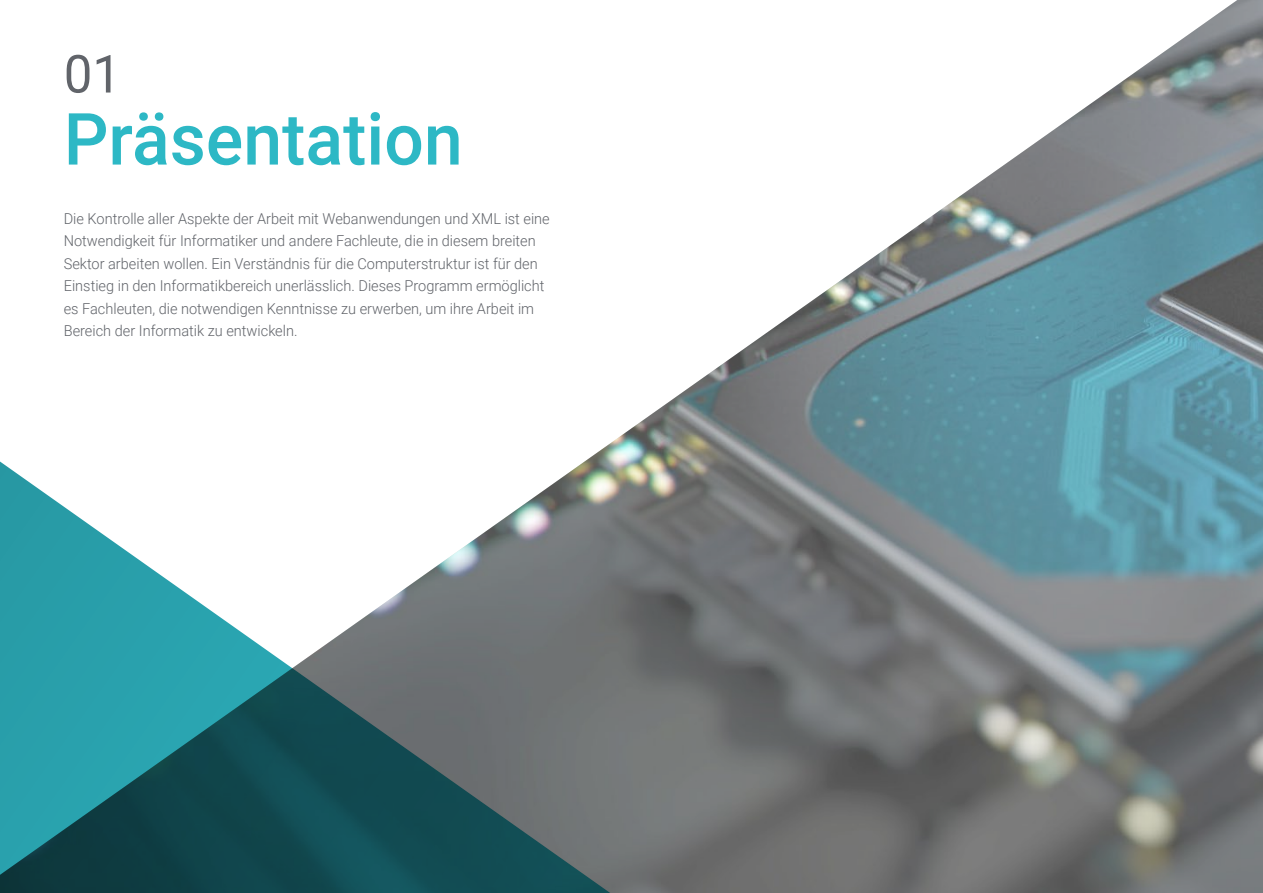
<style>
.page{position:relative;width:1263px;height:893px;background:#fff}
.page>*{position:absolute;margin:0;border:0;box-sizing:border-box;transform-origin:0 0}
.t1{font:500 72px "Roboto";color:#2db8c5}
.t2{font:52.5px "Roboto";color:#61646a}
.t3{font:300 15px/22.5px "Roboto";color:#61646a}
</style>
<div class="page">
<img style="left:606px;top:0;width:657px;height:893px">
<svg style="left:0;top:446px;width:640px;height:447px"></svg>
<h2 class="t2" style="left:64px;top:37px;width:59px">01</h2>
<h1 class="t1" style="left:64px;top:89px;width:400px">Präsentation</h1>
<p class="t3" style="left:64px;top:207px;width:487px">Die Kontrolle aller Aspekte der Arbeit mit Webanwendungen und XML ist eine Notwendigkeit für Informatiker und andere Fachleute, die in diesem breiten Sektor arbeiten wollen. Ein Verständnis für die Computerstruktur ist für den Einstieg in den Informatikbereich unerlässlich. Dieses Programm ermöglicht es Fachleuten, die notwendigen Kenntnisse zu erwerben, um ihre Arbeit im Bereich der Informatik zu entwickeln.</p>
</div>
